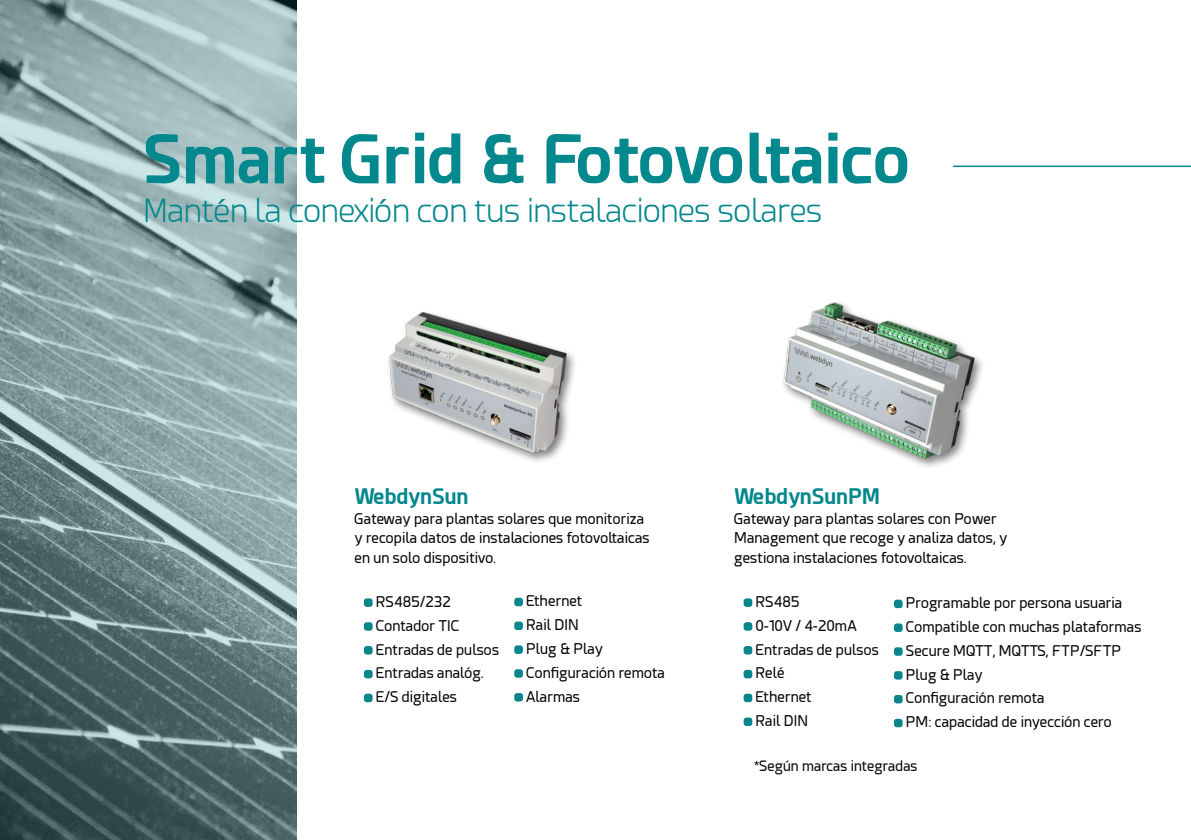
<style>
.page{position:relative;width:1191px;height:840px;background:#fff}
.page>*{position:absolute;margin:0;border:0;box-sizing:border-box;transform-origin:0 0}
.t1{font:700 66.4px "Esphimere";color:#03888e}
.t2{font:300 31.8px "Esphimere";color:#04878d}
.t3{font:700 21.2px "Esphimere";color:#04878d}
.t4{font:14.6px/23.8px "Esphimere";color:#020203}
.t5{font:14.2px "Esphimere";color:#020203}
</style>
<div class="page">
<svg style="left:0;top:0;width:297px;height:839px;background:#7e9698"></svg>
<hr style="left:953px;top:165px;width:238px;height:2px;background:#08868c">
<img style="left:389px;top:312px;width:186px;height:146px">
<div style="left:364px;top:598px;width:8px;height:8px;background:#09868c;border-radius:3px"></div>
<div style="left:364px;top:622px;width:8px;height:8px;background:#09868c;border-radius:3px"></div>
<div style="left:364px;top:645px;width:8px;height:9px;background:#09868c;border-radius:3px"></div>
<div style="left:364px;top:669px;width:8px;height:9px;background:#09868c;border-radius:3px"></div>
<div style="left:364px;top:693px;width:8px;height:8px;background:#09868c;border-radius:3px"></div>
<div style="left:514px;top:597px;width:9px;height:9px;background:#09868c;border-radius:3px"></div>
<div style="left:514px;top:621px;width:9px;height:8px;background:#09868c;border-radius:3px"></div>
<div style="left:514px;top:645px;width:9px;height:8px;background:#09868c;border-radius:3px"></div>
<div style="left:514px;top:668px;width:9px;height:9px;background:#09868c;border-radius:3px"></div>
<div style="left:514px;top:692px;width:9px;height:9px;background:#09868c;border-radius:3px"></div>
<div style="left:743px;top:598px;width:9px;height:8px;background:#09868c;border-radius:3px"></div>
<div style="left:743px;top:622px;width:9px;height:8px;background:#09868c;border-radius:3px"></div>
<div style="left:743px;top:645px;width:9px;height:9px;background:#09868c;border-radius:3px"></div>
<div style="left:743px;top:669px;width:9px;height:9px;background:#09868c;border-radius:3px"></div>
<div style="left:743px;top:693px;width:9px;height:8px;background:#09868c;border-radius:3px"></div>
<div style="left:743px;top:717px;width:9px;height:8px;background:#09868c;border-radius:3px"></div>
<div style="left:894px;top:599px;width:8px;height:8px;background:#09868c;border-radius:3px"></div>
<div style="left:894px;top:623px;width:8px;height:8px;background:#09868c;border-radius:3px"></div>
<div style="left:894px;top:647px;width:8px;height:8px;background:#09868c;border-radius:3px"></div>
<div style="left:894px;top:670px;width:8px;height:9px;background:#09868c;border-radius:3px"></div>
<div style="left:894px;top:694px;width:8px;height:9px;background:#09868c;border-radius:3px"></div>
<div style="left:894px;top:718px;width:8px;height:8px;background:#09868c;border-radius:3px"></div>
<img style="left:783px;top:302px;width:199px;height:165px">
<h1 class="t1" style="left:143px;top:118px;width:769px">Smart Grid &amp; Fotovoltaico</h1>
<h2 class="t2" style="left:143px;top:193px;width:680px">Mantén la conexión con tus instalaciones solares</h2>
<h3 class="t3" style="left:354px;top:482px;width:115px">WebdynSun</h3>
<p class="t4" style="left:354px;top:508px;width:297px;line-height:19.8px">Gateway para plantas solares que monitoriza y recopila datos de instalaciones fotovoltaicas en un solo dispositivo.</p>
<p class="t4" style="left:376px;top:589px;width:125px">RS485/232<br>Contador TIC<br>Entradas de pulsos<br>Entradas analóg.<br>E/S digitales</p>
<p class="t4" style="left:526px;top:589px;width:140px">Ethernet<br>Rail DIN<br>Plug &amp; Play<br>Configuración remota<br>Alarmas</p>
<h3 class="t3" style="left:734px;top:482px;width:147px">WebdynSunPM</h3>
<p class="t4" style="left:734px;top:508px;width:275px;line-height:19.8px">Gateway para plantas solares con Power<br>Management que recoge y analiza datos, y gestiona instalaciones fotovoltaicas.</p>
<p class="t4" style="left:755px;top:589px;width:125px">RS485<br>0-10V / 4-20mA<br>Entradas de pulsos<br>Relé<br>Ethernet<br>Rail DIN</p>
<p class="t4" style="left:906px;top:591px;width:237px">Programable por persona usuaria<br>Compatible con muchas plataformas<br>Secure MQTT, MQTTS, FTP/SFTP<br>Plug &amp; Play<br>Configuración remota<br>PM: capacidad de inyección cero</p>
<p class="t5" style="left:754px;top:757px;width:165px">*Según marcas integradas</p>
</div>
